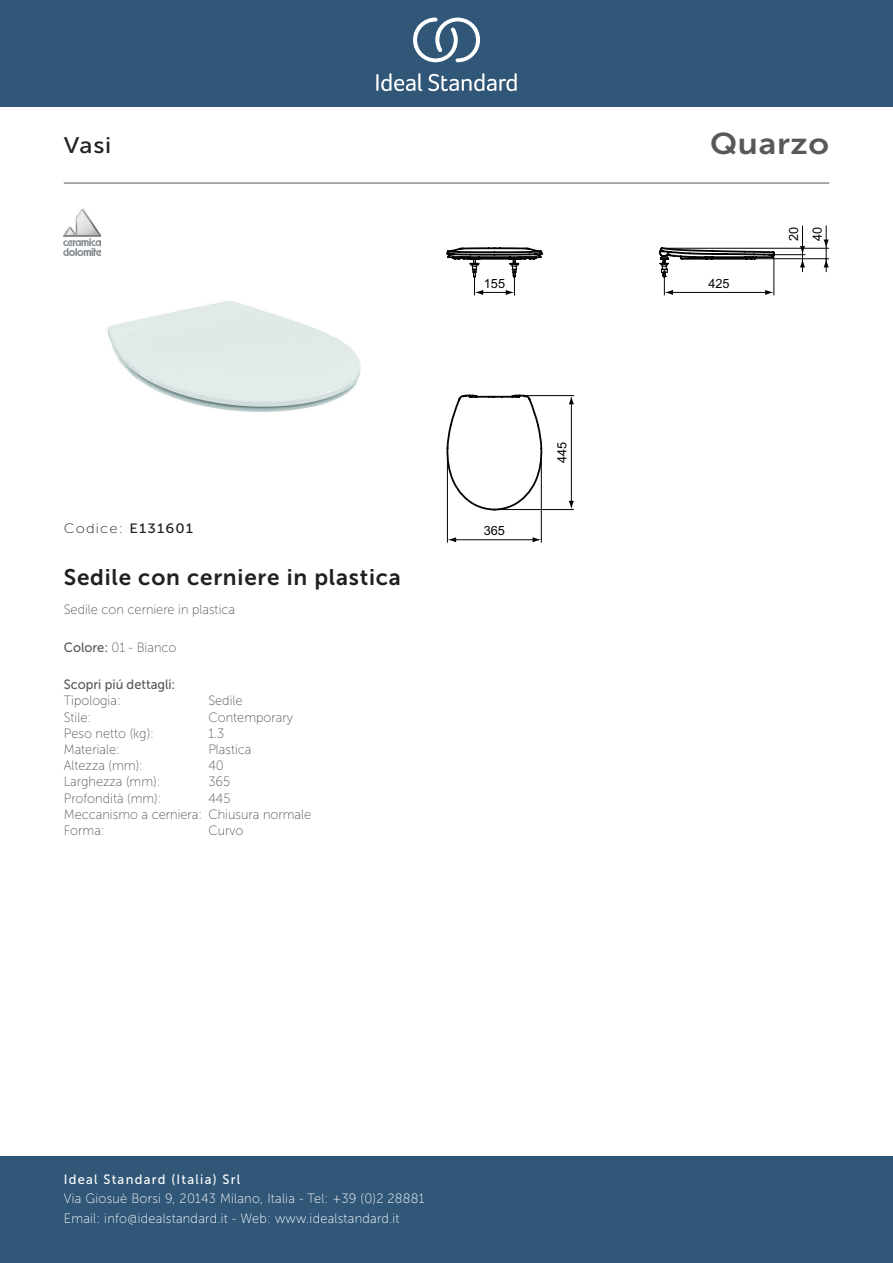
<style>
.page{position:relative;width:893px;height:1263px;background:#fff}
.page>*{position:absolute;margin:0;border:0;box-sizing:border-box;transform-origin:0 0}
._001_Produkttyp{font:30px "Museo Sans 700";letter-spacing:.02em;color:#57585a;scale:1.1 1}
.Article_Name{font:22.5px "Museo Sans 700";letter-spacing:.035em;color:#231f20}
.t1{font:22.5px "Museo Sans 500";color:#231f20;scale:1.1 1}
.t2{font:13.5px/19.5px "Museo Sans 100";letter-spacing:.02em;color:#fff;scale:.95 1}
.Hinge_Mechanism{font:13.5px "Museo Sans 100";color:#57585a;scale:.95 1}
.Marketing_Descriptio{font:13.5px "Museo Sans 100";color:#57585a;scale:.95 1}
.t3{font:13.5px "Museo Sans 500";letter-spacing:.1em;color:#fff;scale:.95 1}
.t4{font:13.5px "Museo Sans 500";color:#57585a;scale:.95 1}
.Style{font:13.5px "Museo Sans 100";color:#57585a;scale:.95 1}
.Material{font:13.5px "Museo Sans 100";color:#57585a;scale:.95 1}
.Depth__mm{font:13.5px "Museo Sans 100";color:#57585a;scale:.95 1}
.Net_Weight__kg{font:13.5px "Museo Sans 100";color:#57585a;scale:.95 1}
.Width__mm{font:13.5px "Museo Sans 100";color:#57585a;scale:.95 1}
.Colour{font:13.5px "Museo Sans 100";color:#57585a;scale:.95 1}
.Type{font:13.5px "Museo Sans 100";color:#57585a;scale:.95 1}
.t5{font:13.5px "Museo Sans 100";letter-spacing:.075em;color:#231f20;scale:1.1 1}
.Height__mm{font:13.5px "Museo Sans 100";color:#57585a;scale:.95 1}
.Shape{font:13.5px "Museo Sans 100";color:#57585a;scale:.95 1}
.t6{font:12.75px/23.7px "Arial";color:#040503}
.s1{font-family:"Museo Sans 500"}
</style>
<div class="page">
<div style="left:0;top:1157px;width:893px;height:106px;background:#305678"></div>
<div style="left:0;top:0;width:893px;height:107px;background:#305678"></div>
<svg style="left:428px;top:73px;width:89px;height:18px"></svg>
<svg style="left:376px;top:73px;width:46px;height:18px"></svg>
<svg style="left:413px;top:18px;width:67px;height:44px"></svg>
<hr style="left:64px;top:183px;width:765px;height:1px;background:#57585a">
<img style="left:107px;top:301px;width:254px;height:111px">
<svg style="left:474px;top:247px;width:302px;height:203px"></svg>
<svg style="left:446px;top:393px;width:97px;height:118px"></svg>
<svg style="left:446px;top:247px;width:98px;height:48px"></svg>
<hr style="left:773px;top:254px;width:1px;height:41px;background:#040503">
<hr style="left:671px;top:292px;width:96px;height:1px;background:#040503">
<svg style="left:765px;top:290px;width:9px;height:5px"></svg>
<svg style="left:659px;top:255px;width:14px;height:40px"></svg>
<hr style="left:571px;top:401px;width:1px;height:102px;background:#040503">
<hr style="left:521px;top:395px;width:53px;height:1px;background:#040503">
<hr style="left:494px;top:509px;width:79px;height:1px;background:#040503">
<svg style="left:569px;top:396px;width:5px;height:8px"></svg>
<svg style="left:569px;top:501px;width:5px;height:8px"></svg>
<hr style="left:454px;top:539px;width:81px;height:1px;background:#040503">
<hr style="left:541px;top:451px;width:1px;height:91px;background:#040503">
<hr style="left:447px;top:451px;width:1px;height:91px;background:#040503">
<svg style="left:533px;top:537px;width:8px;height:5px"></svg>
<svg style="left:447px;top:537px;width:9px;height:5px"></svg>
<hr style="left:802px;top:226px;width:1px;height:46px;background:#040503">
<svg style="left:800px;top:246px;width:5px;height:21px"></svg>
<hr style="left:773px;top:254px;width:32px;height:1px;background:#040503">
<hr style="left:754px;top:258px;width:75px;height:1px;background:#040503">
<hr style="left:826px;top:226px;width:1px;height:46px;background:#040503">
<svg style="left:824px;top:240px;width:5px;height:8px"></svg>
<svg style="left:824px;top:259px;width:5px;height:8px"></svg>
<hr style="left:662px;top:248px;width:167px;height:1px;background:#040503">
<img style="left:64px;top:208px;width:36px;height:47px">
<p class="t1" style="left:64px;top:133px;width:45px">Vasi</p>
<p class="_001_Produkttyp" style="left:710px;top:127px;width:110px">Quarzo</p>
<p class="t5" style="left:64px;top:521px;width:119px">Codice: <span class="s1">E131601</span></p>
<p class="Article_Name" style="left:64px;top:565px;width:339px">Sedile con cerniere in plastica</p>
<p class="Marketing_Descriptio" style="left:64px;top:602px;width:182px">Sedile con cerniere in plastica</p>
<p class="Colour" style="left:64px;top:640px;width:120px"><span class="s1">Colore:</span> 01 - Bianco</p>
<p class="t4" style="left:64px;top:677px;width:119px">Scopri piú dettagli:</p>
<p class="Type" style="left:64px;top:693px;width:62px">Tipologia:</p>
<p class="Type" style="left:208px;top:693px;width:37px">Sedile</p>
<p class="Style" style="left:64px;top:710px;width:30px">Stile:</p>
<p class="Style" style="left:208px;top:710px;width:91px">Contemporary</p>
<p class="Net_Weight__kg" style="left:64px;top:726px;width:96px">Peso netto (kg):</p>
<p class="Net_Weight__kg" style="left:208px;top:726px;width:18px">1.3</p>
<p class="Material" style="left:64px;top:742px;width:61px">Materiale:</p>
<p class="Material" style="left:208px;top:742px;width:47px">Plastica</p>
<p class="Height__mm" style="left:64px;top:758px;width:85px">Altezza (mm):</p>
<p class="Height__mm" style="left:208px;top:758px;width:18px">40</p>
<p class="Width__mm" style="left:64px;top:774px;width:103px">Larghezza (mm):</p>
<p class="Width__mm" style="left:208px;top:774px;width:24px">365</p>
<p class="Depth__mm" style="left:64px;top:791px;width:104px">Profondità (mm):</p>
<p class="Depth__mm" style="left:208px;top:791px;width:25px">445</p>
<p class="Hinge_Mechanism" style="left:64px;top:807px;width:262px">Meccanismo a cerniera: Chiusura normale</p>
<p class="Shape" style="left:64px;top:823px;width:45px">Forma:</p>
<p class="Shape" style="left:208px;top:823px;width:39px">Curvo</p>
<p class="t6" style="left:484px;top:271px;width:23px">155</p>
<p class="t6" style="left:708px;top:271px;width:23px">425</p>
<p class="t6" style="left:782px;top:241px;width:16px;rotate:-90deg">20<br>40</p>
<p class="t6" style="left:484px;top:519px;width:23px">365</p>
<p class="t6" style="left:550px;top:463px;width:23px;rotate:-90deg">445</p>
<p class="t3" style="left:64px;top:1172px;width:187px">Ideal Standard (Italia) Srl</p>
<p class="t2" style="left:64px;top:1189px;width:381px">Via Giosuè Borsi 9, 20143 Milano, Italia - Tel: +39 (0)2 28881<br>Email: info@idealstandard.it - Web: www.idealstandard.it</p>
</div>
